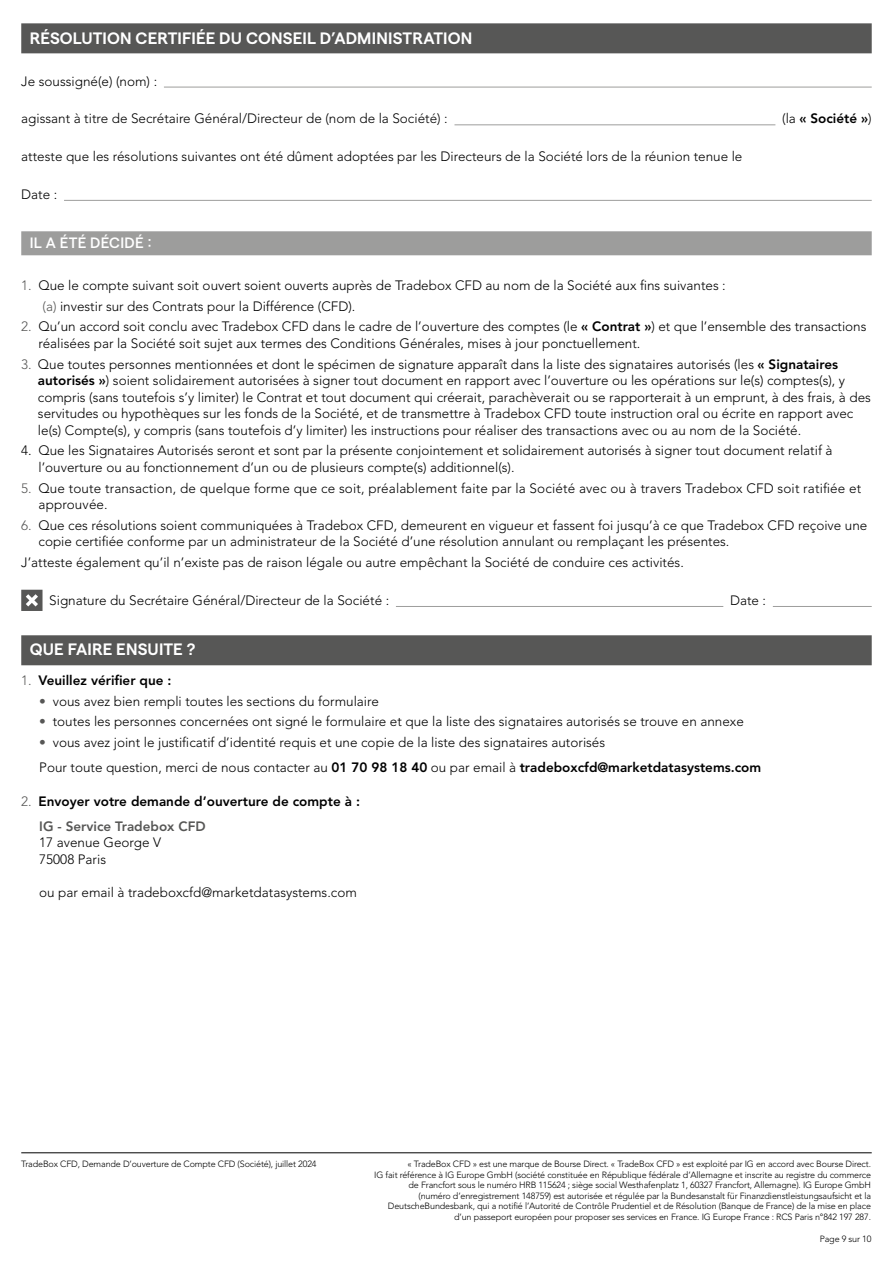
<style>
.page{position:relative;width:893px;height:1263px;background:#fff}
.page>*{position:absolute;margin:0;border:0;box-sizing:border-box;transform-origin:0 0}
.t1{font:600 16.5px "Matter SQ";letter-spacing:.01em;color:#fff}
.t2{font:500 15px "Matter SQ";letter-spacing:.02em;color:#fff}
.t3{font:300 13.5px/16.5px "Avenir LT Std";color:#000}
.t4{font:800 13.5px/25px "Avenir LT Std";color:#000}
.t5{font:300 9px/10.5px "Avenir LT Std";letter-spacing:-.015em;color:#000;text-align:right}
.s1{font-weight:300}
.s2{color:#575756}
.s3{font-weight:800}
.s4{font-weight:300;color:#575756}
</style>
<div class="page">
<hr style="left:21px;top:1152px;width:851px;height:1px;background:#000">
<div style="left:21px;top:23px;width:851px;height:30px;background:#575756"></div>
<hr style="left:164px;top:87px;width:708px;height:1px;background:#9d9d9c">
<hr style="left:454px;top:125px;width:321px;height:1px;background:#9d9d9c">
<hr style="left:64px;top:200px;width:808px;height:1px;background:#9d9d9c">
<div style="left:21px;top:231px;width:851px;height:24px;background:#9d9d9c"></div>
<hr style="left:396px;top:606px;width:327px;height:1px;background:#9d9d9c">
<hr style="left:773px;top:606px;width:99px;height:1px;background:#9d9d9c">
<div style="left:21px;top:635px;width:851px;height:30px;background:#575756"></div>
<svg style="left:21px;top:590px;width:22px;height:21px"></svg>
<p class="t1" style="left:30px;top:26px;width:444px">RÉSOLUTION CERTIFIÉE DU CONSEIL D’ADMINISTRATION</p>
<p class="t3" style="left:21px;top:73px;width:137px">Je soussigné(e) (nom) :</p>
<p class="t3" style="left:21px;top:110px;width:428px">agissant à titre de Secrétaire Général/Directeur de (nom de la Société) :</p>
<p class="t4" style="left:782px;top:106px;width:91px"><span class="s1">(la</span> « Société »<span class="s1">)</span></p>
<p class="t3" style="left:21px;top:148px;width:723px">atteste que les résolutions suivantes ont été dûment adoptées par les Directeurs de la Société lors de la réunion tenue le</p>
<p class="t3" style="left:21px;top:186px;width:38px">Date :</p>
<p class="t2" style="left:30px;top:232px;width:123px">IL A ÉTÉ DÉCIDÉ :</p>
<p class="t3" style="left:43px;top:275px;width:685px;line-height:20.7px;text-indent:-21px"><span class="s2">1.</span> Que le compte suivant soit ouvert soient ouverts auprès de Tradebox CFD au nom de la Société aux fins suivantes : <span class="s2">(a)</span> investir sur des Contrats pour la Différence (CFD).</p>
<p class="t3" style="left:39px;top:319px;width:829px;text-indent:-17px"><span class="s2">2.</span> Qu’un accord soit conclu avec Tradebox CFD dans le cadre de l’ouverture des comptes (le <span class="s3">« Contrat »</span>) et que l’ensemble des transactions réalisées par la Société soit sujet aux termes des Conditions Générales, mises à jour ponctuellement.</p>
<p class="t3" style="left:38px;top:356px;width:834px;text-indent:-17px"><span class="s2">3.</span> Que toutes personnes mentionnées et dont le spécimen de signature apparaît dans la liste des signataires autorisés (les <span class="s3">« Signataires autorisés »</span>) soient solidairement autorisées à signer tout document en rapport avec l’ouverture ou les opérations sur le(s) comptes(s), y compris (sans toutefois s’y limiter) le Contrat et tout document qui créerait, parachèverait ou se rapporterait à un emprunt, à des frais, à des servitudes ou hypothèques sur les fonds de la Société, et de transmettre à Tradebox CFD toute instruction oral ou écrite en rapport avec le(s) Compte(s), y compris (sans toutefois d’y limiter) les instructions pour réaliser des transactions avec ou au nom de la Société.</p>
<p class="t3" style="left:39px;top:443px;width:795px;text-indent:-17px">4. Que les Signataires Autorisés seront et sont par la présente conjointement et solidairement autorisés à signer tout document relatif à l’ouverture ou au fonctionnement d’un ou de plusieurs compte(s) additionnel(s).</p>
<p class="t3" style="left:39px;top:480px;width:824px;text-indent:-17px"><span class="s2">5.</span> Que toute transaction, de quelque forme que ce soit, préalablement faite par la Société avec ou à travers Tradebox CFD soit ratifiée et approuvée.</p>
<p class="t3" style="left:39px;top:517px;width:830px;text-indent:-17px"><span class="s2">6.</span> Que ces résolutions soient communiquées à Tradebox CFD, demeurent en vigueur et fassent foi jusqu’à ce que Tradebox CFD reçoive une copie certifiée conforme par un administrateur de la Société d’une résolution annulant ou remplaçant les présentes.</p>
<p class="t3" style="left:21px;top:554px;width:664px">J’atteste également qu’il n’existe pas de raison légale ou autre empêchant la Société de conduire ces activités.</p>
<p class="t3" style="left:49px;top:592px;width:341px">Signature du Secrétaire Général/Directeur de la Société :</p>
<p class="t3" style="left:730px;top:592px;width:38px">Date :</p>
<p class="t1" style="left:30px;top:637px;width:167px">QUE FAIRE ENSUITE ?</p>
<p class="t4" style="left:21px;top:667px;width:152px"><span class="s4">1.</span> Veuillez vérifier que :</p>
<p class="t3" style="left:39px;top:693px;width:341px"><span class="s2">•</span> vous avez bien rempli toutes les sections du formulaire</p>
<p class="t3" style="left:39px;top:713px;width:706px"><span class="s2">•</span> toutes les personnes concernées ont signé le formulaire et que la liste des signataires autorisés se trouve en annexe</p>
<p class="t3" style="left:39px;top:730px;width:723px;line-height:25px"><span class="s2">•</span> vous avez joint le justificatif d’identité requis et une copie de la liste des signataires autorisés<br>Pour toute question, merci de nous contacter au <span class="s3">01 70 98 18 40</span> ou par email à <span class="s3">tradeboxcfd@marketdatasystems.com</span></p>
<p class="t4" style="left:39px;top:788px;width:322px;text-indent:-18px"><span class="s4">2.</span> Envoyer votre demande d’ouverture de compte à :<br><span class="s2">IG - Service Tradebox CFD</span></p>
<p class="t3" style="left:39px;top:834px;width:123px">17 avenue George V<br>75008 Paris</p>
<p class="t3" style="left:39px;top:884px;width:319px">ou par email à tradeboxcfd@marketdatasystems.com</p>
<p class="t5" style="left:21px;top:1159px;width:297px">TradeBox CFD, Demande D’ouverture de Compte CFD (Société), juillet 2024</p>
<p class="t5" style="left:374px;top:1159px;width:498px">« TradeBox CFD » est une marque de Bourse Direct. « TradeBox CFD » est exploité par IG en accord avec Bourse Direct.<br>IG fait référence à IG Europe GmbH (société constituée en République fédérale d’Allemagne et inscrite au registre du commerce de Francfort sous le numéro HRB 115624 ; siège social Westhafenplatz 1, 60327 Francfort, Allemagne). IG Europe GmbH (numéro d’enregistrement 148759) est autorisée et régulée par la Bundesanstalt für Finanzdienstleistungsaufsicht et la DeutscheBundesbank, qui a notifié l’Autorité de Contrôle Prudentiel et de Résolution (Banque de France) de la mise en place d’un passeport européen pour proposer ses services en France. IG Europe France : RCS Paris n°842 197 287.</p>
<p class="t5" style="left:820px;top:1233px;width:53px">Page 9 sur 10</p>
</div>
